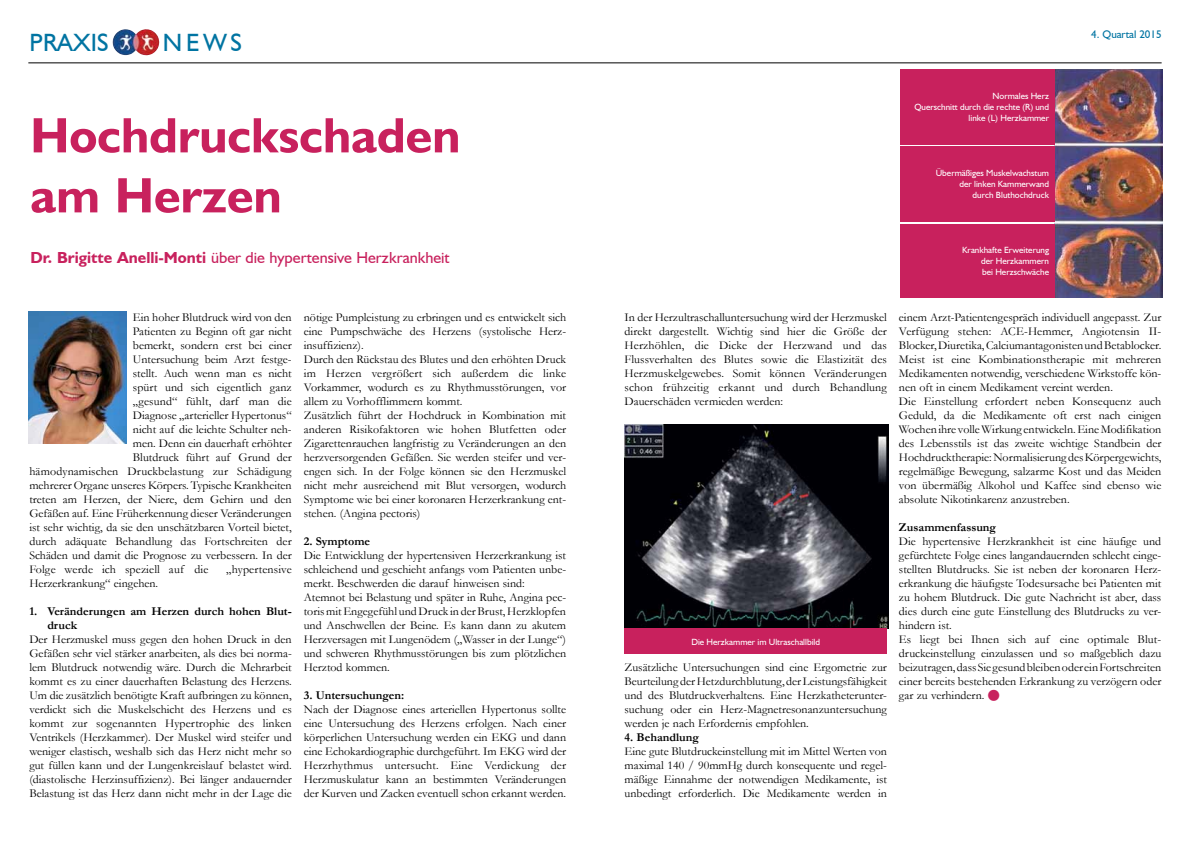
<style>
.page{position:relative;width:1191px;height:842px;background:#fff}
.page>*{position:absolute;margin:0;border:0;box-sizing:border-box;transform-origin:0 0}
.t1{font:700 50px/60px "Humanist 521 BT";color:#c8215d}
.t2{font:25px "Humanist 521 BT";color:#0074a2}
.t3{font:16px "Humanist 521 BT";color:#c8215d}
.t4{font:12px/14px "Garamond";color:#000;text-align:justify}
.t5{font:700 12px/14px "Garamond";color:#000}
.t6{font:11px "Humanist 521 BT";color:#0074a2}
.t7{font:9px/10.8px "Humanist 521 BT";color:#fff;text-align:right}
.s1{font-weight:700}
.s2{color:#c8215d}
</style>
<div class="page">
<img style="left:113px;top:29px;width:32px;height:26px">
<img style="left:28px;top:312px;width:99px;height:132px">
<hr style="left:28px;top:62px;width:1133px;height:1px;background:#000">
<img style="left:1054px;top:69px;width:108px;height:228px">
<img style="left:624px;top:424px;width:265px;height:204px">
<div style="left:900px;top:69px;width:154px;height:75px;background:#c8215d"></div>
<div style="left:900px;top:146px;width:154px;height:75px;background:#c8215d"></div>
<div style="left:900px;top:224px;width:154px;height:73px;background:#c8215d"></div>
<div style="left:624px;top:629px;width:263px;height:25px;background:#c8215d"></div>
<h2 class="t2" style="left:30px;top:27px;width:80px">PRAXIS</h2>
<h2 class="t2" style="left:163px;top:27px;width:81px">NEWS</h2>
<h1 class="t1" style="left:30px;top:104px;width:431px">Hochdruckschaden am Herzen</h1>
<h3 class="t3" style="left:30px;top:247px;width:421px"><span class="s1">Dr. Brigitte Anelli-Monti</span> über die hypertensive Herzkrankheit</h3>
<p class="t4" style="left:133px;top:310px;width:160px">Ein hoher Blutdruck wird von den</p>
<p class="t4" style="left:133px;top:324px;width:160px">Patienten zu Beginn oft gar nicht</p>
<p class="t4" style="left:133px;top:338px;width:160px">bemerkt, sondern erst bei einer</p>
<p class="t4" style="left:133px;top:352px;width:160px">Untersuchung beim Arzt festge-</p>
<p class="t4" style="left:133px;top:366px;width:160px">stellt. Auch wenn man es nicht</p>
<p class="t4" style="left:133px;top:380px;width:160px">spürt und sich eigentlich ganz</p>
<p class="t4" style="left:133px;top:394px;width:160px">„gesund“ fühlt, darf man die</p>
<p class="t4" style="left:133px;top:408px;width:160px">Diagnose „arterieller Hypertonus“</p>
<p class="t4" style="left:133px;top:422px;width:160px">nicht auf die leichte Schulter neh-</p>
<p class="t4" style="left:133px;top:436px;width:160px">men. Denn ein dauerhaft erhöhter</p>
<p class="t4" style="left:133px;top:450px;width:160px">Blutdruck führt auf Grund der</p>
<p class="t4" style="left:29px;top:464px;width:264px">hämodynamischen Druckbelastung zur Schädigung</p>
<p class="t4" style="left:29px;top:478px;width:264px">mehrerer Organe unseres Körpers. Typische Krankheiten</p>
<p class="t4" style="left:29px;top:492px;width:264px">treten am Herzen, der Niere, dem Gehirn und den</p>
<p class="t4" style="left:29px;top:506px;width:264px">Gefäßen auf. Eine Früherkennung dieser Veränderungen</p>
<p class="t4" style="left:29px;top:520px;width:264px">ist sehr wichtig, da sie den unschätzbaren Vorteil bietet,</p>
<p class="t4" style="left:29px;top:534px;width:264px">durch adäquate Behandlung das Fortschreiten der</p>
<p class="t4" style="left:29px;top:548px;width:264px">Schäden und damit die Prognose zu verbessern. In der</p>
<p class="t4" style="left:29px;top:562px;width:181px">Folge werde ich speziell auf die</p>
<p class="t4" style="left:226px;top:562px;width:67px">„hypertensive</p>
<p class="t4" style="left:29px;top:576px;width:130px">Herzerkrankung“ eingehen.</p>
<p class="t5" style="left:47px;top:604px;width:246px;text-indent:-18px">1. Veränderungen am Herzen durch hohen Blut&shy;druck</p>
<p class="t4" style="left:29px;top:632px;width:264px">Der Herzmuskel muss gegen den hohen Druck in den Gefäßen sehr viel stärker anarbeiten, als dies bei norma&shy;lem Blutdruck notwendig wäre. Durch die Mehrarbeit kommt es zu einer dauerhaften Belastung des Herzens.<br>Um die zusätzlich benötigte Kraft aufbringen zu können, verdickt sich die Muskelschicht des Herzens und es kommt zur sogenannten Hypertrophie des linken Ventrikels (Herzkammer). Der Muskel wird steifer und weniger elastisch, weshalb sich das Herz nicht mehr so gut füllen kann und der Lungenkreislauf belastet wird. (diastolische Herzinsuffizienz). Bei länger andauernder Belastung ist das Herz dann nicht mehr in der Lage die</p>
<p class="t4" style="left:304px;top:310px;width:264px;text-align:left">nötige Pumpleistung zu erbringen und es entwickelt sich eine Pumpschwäche des Herzens (systolische Herz&shy;insuffizienz).<br>Durch den Rückstau des Blutes und den erhöhten Druck im Herzen vergrößert sich außerdem die linke Vorkammer, wodurch es zu Rhythmusstörungen, vor allem zu Vorhofflimmern kommt.<br>Zusätzlich führt der Hochdruck in Kombination mit anderen Risikofaktoren wie hohen Blutfetten oder Zigarettenrauchen langfristig zu Veränderungen an den herzversorgenden Gefäßen. Sie werden steifer und ver&shy;engen sich. In der Folge können sie den Herzmuskel nicht mehr ausreichend mit Blut versorgen, wodurch Symptome wie bei einer koronaren Herzerkrankung ent&shy;stehen. (Angina pectoris)</p>
<p class="t5" style="left:304px;top:534px;width:68px">2. Symptome</p>
<p class="t4" style="left:304px;top:548px;width:264px;text-align:left">Die Entwicklung der hypertensiven Herzerkrankung ist schleichend und geschieht anfangs vom Patienten unbe&shy;merkt. Beschwerden die darauf hinweisen sind:<br>Atemnot bei Belastung und später in Ruhe, Angina pec&shy;toris mit Engegefühl und Druck in der Brust, Herzklopfen und Anschwellen der Beine. Es kann dann zu akutem Herzversagen mit Lungenödem („Wasser in der Lunge“) und schweren Rhythmusstörungen bis zum plötzlichen Herztod kommen.</p>
<p class="t5" style="left:304px;top:688px;width:102px">3. Untersuchungen:</p>
<p class="t4" style="left:304px;top:702px;width:264px">Nach der Diagnose eines arteriellen Hypertonus sollte eine Untersuchung des Herzens erfolgen. Nach einer körperlichen Untersuchung werden ein EKG und dann eine Echokardiographie durchgeführt. Im EKG wird der Herzrhythmus untersucht. Eine Verdickung der Herzmuskulatur kann an bestimmten Veränderungen der Kurven und Zacken eventuell schon erkannt werden.</p>
<p class="t6" style="left:1091px;top:27px;width:72px">4. Quartal 2015</p>
<p class="t7" style="left:914px;top:90px;width:136px">Normales Herz<br>Querschnitt durch die rechte (R) und linke (L) Herzkammer</p>
<p class="t7" style="left:935px;top:168px;width:115px">Übermäßiges Muskelwachstum der linken Kammerwand<br>durch Bluthochdruck</p>
<p class="t7" style="left:981px;top:245px;width:69px;text-align:justify;text-indent:-19px">Krankhafte Erweiterung der Herzkammern bei Herzschwäche</p>
<p class="t4" style="left:624px;top:310px;width:264px">In der Herzultraschalluntersuchung wird der Herzmuskel direkt dargestellt. Wichtig sind hier die Größe der Herzhöhlen, die Dicke der Herzwand und das Flussverhalten des Blutes sowie die Elastizität des Herzmuskelgewebes. Somit können Veränderungen schon frühzeitig erkannt und durch Behandlung Dauerschäden vermieden werden:</p>
<p class="t7" style="left:691px;top:636px;width:130px">Die Herzkammer im Ultraschallbild</p>
<p class="t4" style="left:624px;top:660px;width:264px">Zusätzliche Untersuchungen sind eine Ergometrie zur Beurteilung der Hetzdurchblutung, der Leistungsfähigkeit und des Blutdruckverhaltens. Eine Herzkatheterunter&shy;suchung oder ein Herz-Magnetresonanzuntersuchung werden je nach Erfordernis empfohlen.</p>
<p class="t5" style="left:624px;top:730px;width:76px">4. Behandlung</p>
<p class="t4" style="left:624px;top:744px;width:264px">Eine gute Blutdruckeinstellung mit im Mittel Werten von maximal 140 / 90mmHg durch konsequente und regel&shy;mäßige Einnahme der notwendigen Medikamente, ist unbedingt erforderlich. Die Medikamente werden in</p>
<p class="t4" style="left:899px;top:310px;width:264px;text-align:left">einem Arzt-Patientengespräch individuell angepasst. Zur Verfügung stehen: ACE-Hemmer, Angiotensin II-Blocker, Diuretika, Calciumantagonisten und Betablocker.<br>Meist ist eine Kombinationstherapie mit mehreren Medikamenten notwendig, verschiedene Wirkstoffe kön&shy;nen oft in einem Medikament vereint werden.<br>Die Einstellung erfordert neben Konsequenz auch Geduld, da die Medikamente oft erst nach einigen Wochen ihre volle Wirkung entwickeln. Eine Modifikation des Lebensstils ist das zweite wichtige Standbein der Hochdrucktherapie: Normalisierung des Körpergewichts, regelmäßige Bewegung, salzarme Kost und das Meiden von übermäßig Alkohol und Kaffee sind ebenso wie absolute Nikotinkarenz anzustreben.</p>
<p class="t5" style="left:899px;top:520px;width:99px">Zusammenfassung</p>
<p class="t4" style="left:899px;top:534px;width:264px;text-align:left">Die hypertensive Herzkrankheit ist eine häufige und gefürchtete Folge eines langandauernden schlecht einge&shy;stellten Blutdrucks. Sie ist neben der koronaren Herz&shy;erkrankung die häufigste Todesursache bei Patienten mit zu hohem Blutdruck. Die gute Nachricht ist aber, dass dies durch eine gute Einstellung des Blutdrucks zu ver&shy;hindern ist.<br>Es liegt bei Ihnen sich auf eine optimale Blut&shy;druckeinstellung einzulassen und so maßgeblich dazu beizutragen, dass Sie gesund bleiben oder ein Fortschreiten einer bereits bestehenden Erkrankung zu verzögern oder gar zu verhindern. <span class="s2">●</span></p>
</div>
